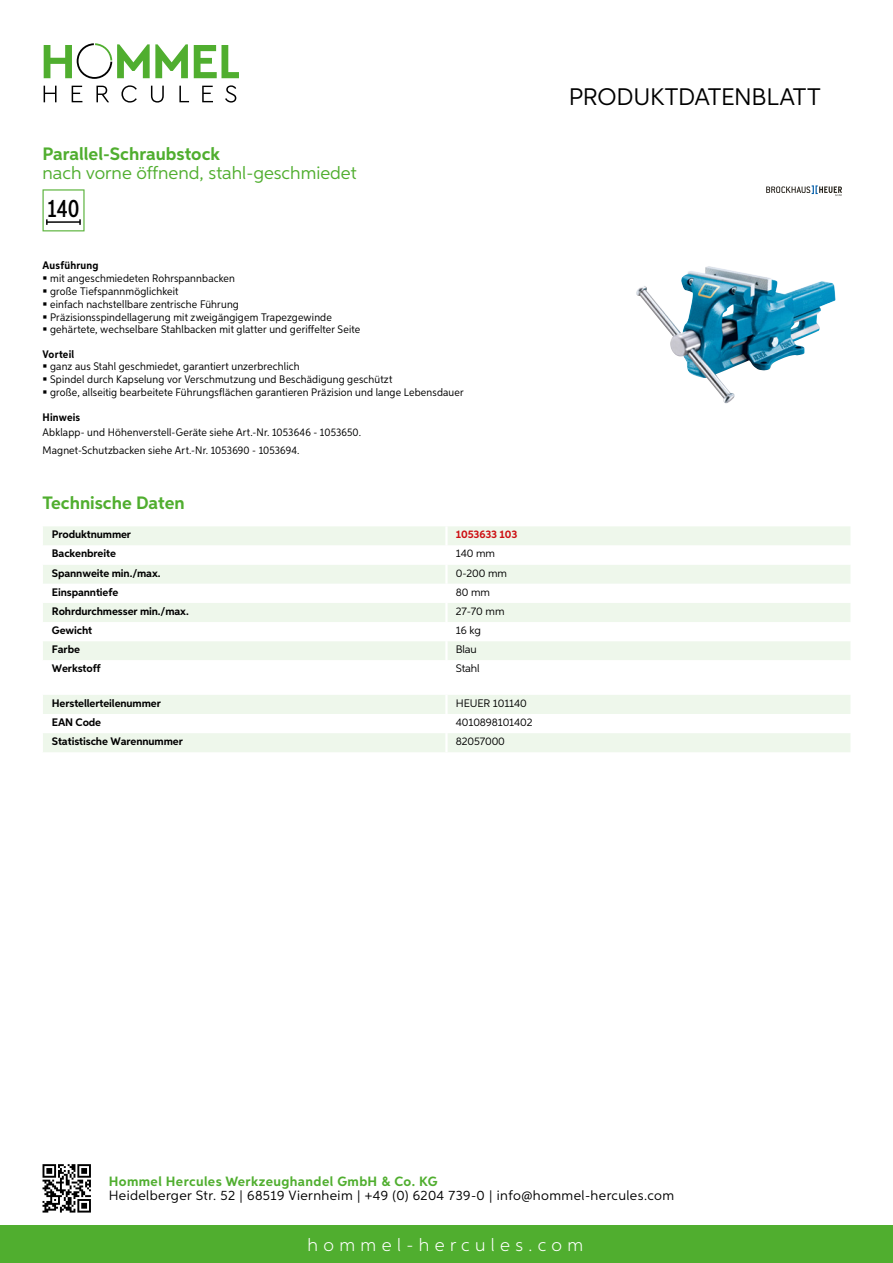
<style>
.page{position:relative;width:893px;height:1263px;background:#fff}
.page>*{position:absolute;margin:0;border:0;box-sizing:border-box;transform-origin:0 0}
.t1{font:500 25.2px "Aspira XX Nar";color:#000}
.t2{font:24px "Aspira";letter-spacing:-.01em;color:#000}
.t3{font:700 18px "Aspira";color:#50ae2f}
.t4{font:18px "Aspira";color:#50ae2f}
.t5{font:300 18px "Aspira";letter-spacing:.3em;color:#fff}
.t6{font:13.5px "Aspira";letter-spacing:.03em;color:#000}
.t7{font:700 13.5px "Aspira";letter-spacing:.03em;color:#50ae2f}
.t8{font:10.95px/12.8px "Aspira Nar";letter-spacing:.015em;color:#000}
.t9{font:700 10.95px "Aspira";letter-spacing:-.01em;color:#000}
.t10{font:10.95px "Aspira";letter-spacing:-.01em;color:#000}
.t11{font:700 10.95px "Aspira Nar";letter-spacing:.02em;color:#000}
.t12{font:700 10.95px "Aspira";letter-spacing:-.01em;color:#cd1013}
</style>
<div class="page">
<div style="left:0;top:1226px;width:893px;height:37px;background:#50ae2f"></div>
<svg style="left:43px;top:1164px;width:48px;height:48px"></svg>
<svg style="left:194px;top:45px;width:45px;height:33px"></svg>
<svg style="left:44px;top:43px;width:144px;height:36px"></svg>
<svg style="left:44px;top:86px;width:13px;height:16px"></svg>
<svg style="left:72px;top:86px;width:10px;height:16px"></svg>
<svg style="left:96px;top:86px;width:13px;height:16px"></svg>
<svg style="left:121px;top:85px;width:16px;height:18px"></svg>
<svg style="left:151px;top:86px;width:13px;height:17px"></svg>
<svg style="left:179px;top:86px;width:10px;height:16px"></svg>
<svg style="left:202px;top:86px;width:11px;height:16px"></svg>
<svg style="left:225px;top:85px;width:11px;height:18px"></svg>
<div style="left:43px;top:526px;width:807px;height:19px;background:#eef7eb"></div>
<svg style="left:43px;top:565px;width:807px;height:95px;fill:#eef7eb"></svg>
<hr style="left:445px;top:526px;width:3px;height:19px;background:#fff">
<hr style="left:445px;top:565px;width:3px;height:19px;background:#fff">
<hr style="left:445px;top:584px;width:3px;height:19px;background:#fff">
<hr style="left:445px;top:603px;width:3px;height:19px;background:#fff">
<hr style="left:445px;top:622px;width:3px;height:19px;background:#fff">
<hr style="left:445px;top:641px;width:3px;height:19px;background:#fff">
<svg style="left:43px;top:695px;width:807px;height:57px"></svg>
<hr style="left:445px;top:733px;width:3px;height:19px;background:#fff">
<svg style="left:43px;top:189px;width:42px;height:42px"></svg>
<img style="left:636px;top:266px;width:200px;height:138px">
<svg style="left:766px;top:185px;width:76px;height:11px"></svg>
<h3 class="t3" style="left:43px;top:142px;width:179px">Parallel-Schraubstock</h3>
<h3 class="t4" style="left:43px;top:162px;width:316px">nach vorne öffnend, stahl-geschmiedet</h3>
<h1 class="t1" style="left:48px;top:193px;width:33px">140</h1>
<p class="t11" style="left:43px;top:259px;width:58px">Ausführung</p>
<p class="t8" style="left:50px;top:272px;width:312px">mit angeschmiedeten Rohrspannbacken<br>große Tiefspannmöglichkeit<br>einfach nachstellbare zentrische Führung Präzisionsspindellagerung mit zweigängigem Trapezgewinde gehärtete, wechselbare Stahlbacken mit glatter und geriffelter Seite</p>
<p class="t11" style="left:43px;top:347px;width:33px">Vorteil</p>
<p class="t8" style="left:50px;top:360px;width:415px">ganz aus Stahl geschmiedet, garantiert unzerbrechlich<br>Spindel durch Kapselung vor Verschmutzung und Beschädigung geschützt<br>große, allseitig bearbeitete Führungsflächen garantieren Präzision und lange Lebensdauer</p>
<p class="t11" style="left:43px;top:411px;width:39px">Hinweis</p>
<p class="t8" style="left:43px;top:423px;width:320px;line-height:17.5px">Abklapp- und Höhenverstell-Geräte siehe Art.-Nr. 1053646 - 1053650.<br>Magnet-Schutzbacken siehe Art.-Nr. 1053690 - 1053694.</p>
<h3 class="t3" style="left:43px;top:492px;width:144px">Technische Daten</h3>
<p class="t9" style="left:52px;top:528px;width:81px">Produktnummer</p>
<p class="t12" style="left:456px;top:528px;width:63px">1053633 103</p>
<p class="t9" style="left:52px;top:547px;width:66px">Backenbreite</p>
<p class="t10" style="left:456px;top:547px;width:41px">140 mm</p>
<p class="t9" style="left:52px;top:566px;width:110px">Spannweite min./max.</p>
<p class="t10" style="left:456px;top:566px;width:53px">0-200 mm</p>
<p class="t9" style="left:52px;top:585px;width:68px">Einspanntiefe</p>
<p class="t10" style="left:456px;top:585px;width:36px">80 mm</p>
<p class="t9" style="left:52px;top:604px;width:138px">Rohrdurchmesser min./max.</p>
<p class="t10" style="left:456px;top:604px;width:50px">27-70 mm</p>
<p class="t9" style="left:52px;top:623px;width:42px">Gewicht</p>
<p class="t10" style="left:456px;top:623px;width:27px">16 kg</p>
<p class="t9" style="left:52px;top:643px;width:30px">Farbe</p>
<p class="t10" style="left:456px;top:643px;width:23px">Blau</p>
<p class="t9" style="left:52px;top:662px;width:50px">Werkstoff</p>
<p class="t10" style="left:456px;top:662px;width:25px">Stahl</p>
<p class="t9" style="left:52px;top:696px;width:111px">Herstellerteilenummer</p>
<p class="t10" style="left:456px;top:696px;width:16px">HEUER</p>
<p class="t10" style="left:493px;top:696px;width:35px">101140</p>
<p class="t9" style="left:52px;top:715px;width:51px">EAN Code</p>
<p class="t10" style="left:456px;top:715px;width:78px">4010898101402</p>
<p class="t9" style="left:52px;top:734px;width:132px">Statistische Warennummer</p>
<p class="t10" style="left:456px;top:735px;width:51px">82057000</p>
<h2 class="t2" style="left:569px;top:82px;width:253px">Produktdatenblatt</h2>
<p class="t7" style="left:109px;top:1172px;width:330px">Hommel Hercules Werkzeughandel GmbH &amp; Co. KG</p>
<p class="t6" style="left:109px;top:1187px;width:567px">Heidelberger Str. 52 | 68519 Viernheim | +49 (0) 6204 739-0 | info@hommel-hercules.com</p>
<h3 class="t5" style="left:307px;top:1234px;width:277px">hommel-hercules.com</h3>
</div>
